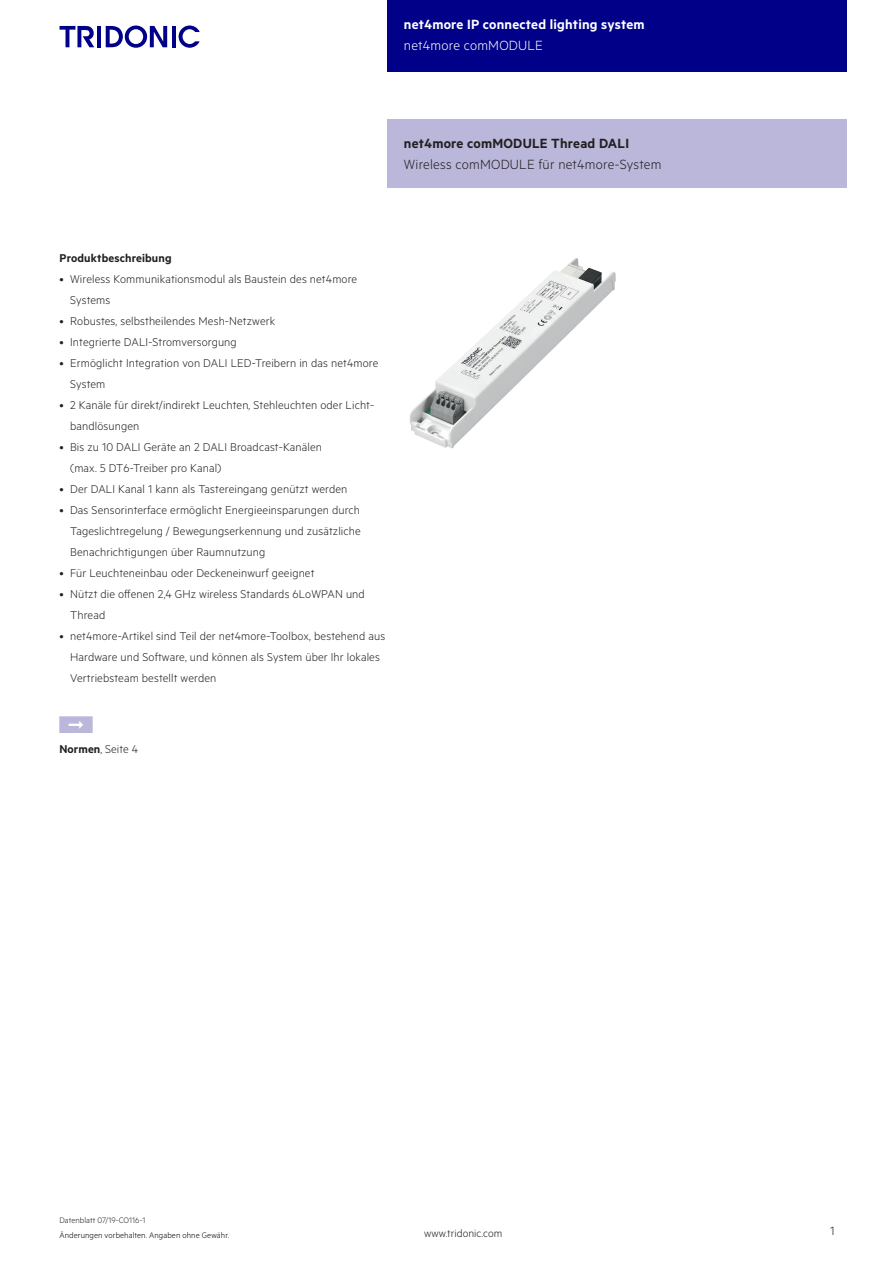
<style>
.page{position:relative;width:893px;height:1263px;background:#fff}
.page>*{position:absolute;margin:0;border:0;box-sizing:border-box;transform-origin:0 0}
.t1{font:15px "Tridonic Metric Print Light";letter-spacing:.015em;color:#231f20}
.t2{font:15px "Tridonic Metric Print Semi";letter-spacing:.015em;color:#fff}
.t3{font:15px "Tridonic Metric Print Semi";letter-spacing:.015em;color:#231f20}
.t4{font:15px "Tridonic Metric Print Light";letter-spacing:.015em;color:#fff}
.t5{font:13.5px "Tridonic Metric Print Light";color:#231f20}
.t6{font:12.75px/21px "Tridonic Metric Print Light";letter-spacing:.01em;color:#231f20}
.t7{font:12.75px "Tridonic Metric Print Semi";letter-spacing:.01em;color:#231f20}
.t8{font:12px "Tridonic Metric Print Light";letter-spacing:.005em;color:#231f20}
.t9{font:9px "Tridonic Metric Print Light";letter-spacing:.01em;color:#000}
.t10{font:9px "Tridonic Metric Print Light";letter-spacing:.005em;color:#231f20}
.s1{font-family:"Tridonic Metric Print Semi"}
</style>
<div class="page">
<div style="left:387px;top:0;width:459px;height:72px;background:#008"></div>
<hr style="left:97px;top:26px;width:4px;height:21px;background:#008">
<svg style="left:106px;top:26px;width:61px;height:22px"></svg>
<hr style="left:172px;top:26px;width:3px;height:21px;background:#008">
<svg style="left:179px;top:26px;width:21px;height:22px"></svg>
<svg style="left:60px;top:26px;width:34px;height:21px"></svg>
<div style="left:387px;top:119px;width:459px;height:68px;background:#bbb7da"></div>
<img style="left:409px;top:258px;width:207px;height:191px">
<p class="t2" style="left:404px;top:15px;width:242px">net4more IP connected lighting system</p>
<p class="t4" style="left:404px;top:37px;width:140px">net4more comMODULE</p>
<p class="t3" style="left:404px;top:134px;width:227px">net4more comMODULE Thread DALI</p>
<p class="t1" style="left:404px;top:156px;width:259px">Wireless comMODULE für net4more-System</p>
<p class="t7" style="left:60px;top:250px;width:114px">Produktbeschreibung</p>
<p class="t6" style="left:70px;top:268px;width:288px;text-indent:-11px">• Wireless Kommunikationsmodul als Baustein des net4more<br>Systems</p>
<p class="t6" style="left:60px;top:310px;width:217px">• Robustes, selbstheilendes Mesh-Netzwerk</p>
<p class="t6" style="left:60px;top:331px;width:179px">• Integrierte DALI-Stromversorgung</p>
<p class="t6" style="left:70px;top:352px;width:310px;text-indent:-11px">• Ermöglicht Integration von DALI LED-Treibern in das net4more<br>System</p>
<p class="t6" style="left:70px;top:394px;width:305px;text-indent:-11px">• 2 Kanäle für direkt/indirekt Leuchten, Stehleuchten oder Licht&shy;bandlösungen</p>
<p class="t6" style="left:70px;top:436px;width:253px;text-indent:-11px">• Bis zu 10 DALI Geräte an 2 DALI Broadcast-Kanälen (max. 5 DT6-Treiber pro Kanal)</p>
<p class="t6" style="left:60px;top:478px;width:289px">• Der DALI Kanal 1 kann als Tastereingang genützt werden</p>
<p class="t6" style="left:70px;top:499px;width:292px;text-align:justify;text-indent:-11px">• Das Sensorinterface ermöglicht Energieeinsparungen durch Tageslichtregelung / Bewegungserkennung und zusätzliche Benachrichtigungen über Raumnutzung</p>
<p class="t6" style="left:60px;top:562px;width:256px">• Für Leuchteneinbau oder Deckeneinwurf geeignet</p>
<p class="t6" style="left:70px;top:583px;width:296px;text-indent:-11px">• Nützt die offenen 2,4 GHz wireless Standards 6LoWPAN und<br>Thread</p>
<p class="t6" style="left:70px;top:625px;width:317px;text-indent:-11px">• net4more-Artikel sind Teil der net4more-Toolbox, bestehend aus<br>Hardware und Software, und können als System über Ihr lokales<br>Vertriebsteam bestellt werden</p>
<p class="t6" style="left:60px;top:738px;width:80px"><span class="s1">Normen</span>, Seite 4</p>
<p class="t10" style="left:60px;top:1215px;width:87px">Datenblatt 07/19-CO116-1</p>
<p class="t9" style="left:60px;top:1229px;width:171px">Änderungen vorbehalten. Angaben ohne Gewähr.</p>
<p class="t8" style="left:424px;top:1227px;width:80px">www.tridonic.com</p>
<p class="t5" style="left:830px;top:1223px;width:6px">1</p>
</div>
